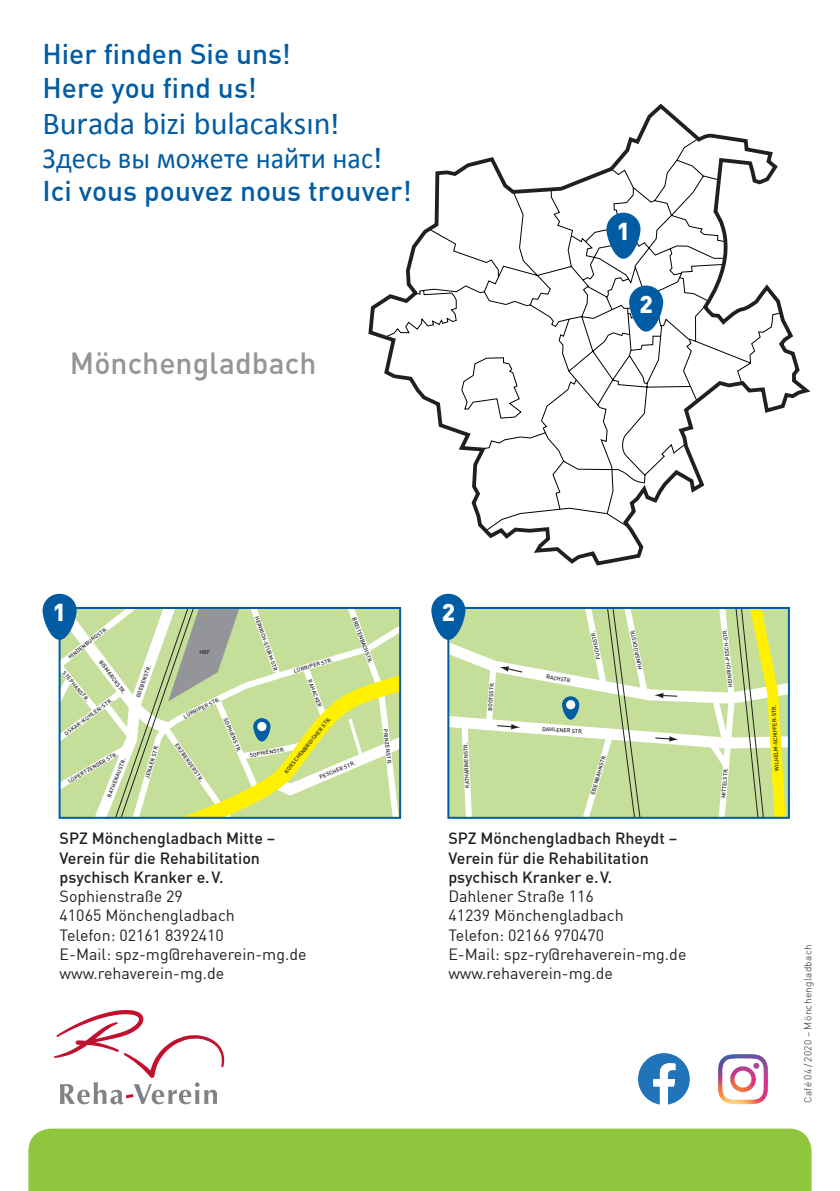
<style>
.page{position:relative;width:840px;height:1191px;background:#fff}
.page>*{position:absolute;margin:0;border:0;box-sizing:border-box;transform-origin:0 0}
.t1{font:32px "Calibri";color:#015ca3}
.t2{font:500 30px "DIN";color:#939598}
.t3{font:29.4px "Calibri";letter-spacing:.005em;color:#015ca3;scale:.95 1}
.t4{font:500 28px/33.6px "DIN";color:#015ca3}
.t5{font:900 24px "DIN";color:#fff}
.t6{font:16px/19.2px "DIN";color:#231f20}
.t7{font:500 16px/19.2px "DIN";color:#231f20}
.t8{font:300 10px "DIN";letter-spacing:.03em;color:#231f20}
.t9{font:500 5.6px "DIN";color:#231f20}
.t10{font:500 5.4px "DIN";color:#231f20}
.s1{font-family:"DIN";font-weight:500;font-size:28px}
</style>
<div class="page">
<div style="left:28px;top:1128px;width:783px;height:63px;background:#8fc63e"></div>
<svg style="left:62px;top:610px;width:336px;height:206px"></svg>
<svg style="left:253px;top:718px;width:17px;height:23px"></svg>
<div style="left:257px;top:722px;width:9px;height:9px;background:#fff;border-radius:50%"></div>
<div style="left:59px;top:607px;width:342px;height:212px;border:2px solid #015ca3"></div>
<svg style="left:450px;top:637px;width:8px;height:117px"></svg>
<svg style="left:458px;top:610px;width:24px;height:206px"></svg>
<svg style="left:482px;top:610px;width:304px;height:206px;background:#cde1a1"></svg>
<svg style="left:561px;top:696px;width:18px;height:23px"></svg>
<svg style="left:565px;top:700px;width:10px;height:9px"></svg>
<div style="left:447px;top:607px;width:342px;height:212px;border:2px solid #015ca3"></div>
<svg style="left:368px;top:104px;width:442px;height:461px"></svg>
<div style="left:43px;top:594px;width:34px;height:46px;background:#015ca3;border-radius:17px"></div>
<div style="left:431px;top:594px;width:34px;height:46px;background:#015ca3;border-radius:17px"></div>
<svg style="left:54px;top:1010px;width:170px;height:94px"></svg>
<svg style="left:628px;top:285px;width:34px;height:47px"></svg>
<div style="left:606px;top:213px;width:34px;height:46px;background:#015ca3;border-radius:17px"></div>
<svg style="left:638px;top:1053px;width:51px;height:51px"></svg>
<img style="left:718px;top:1054px;width:51px;height:51px">
<h3 class="t4" style="left:43px;top:37px;width:250px">Hier finden Sie uns!<br>Here you find us!</h3>
<h1 class="t1" style="left:43px;top:103px;width:298px">Burada bizi bulacaksın<span class="s1">!</span></h1>
<h3 class="t3" style="left:43px;top:140px;width:358px">Здесь вы можете найти нас<span class="s1">!</span></h3>
<h3 class="t4" style="left:43px;top:173px;width:370px">Ici vous pouvez nous trouver!</h3>
<h2 class="t2" style="left:70px;top:343px;width:248px">Mönchengladbach</h2>
<h3 class="t5" style="left:616px;top:215px;width:15px">1</h3>
<h3 class="t5" style="left:639px;top:288px;width:15px">2</h3>
<h3 class="t5" style="left:53px;top:596px;width:15px">1</h3>
<h3 class="t5" style="left:441px;top:596px;width:15px">2</h3>
<p class="t10" style="left:259px;top:615px;width:61px;rotate:70deg">HEINRICH-STURM-STR.</p>
<p class="t9" style="left:357px;top:616px;width:50px;rotate:70deg">BREITENBACHSTR.</p>
<p class="t9" style="left:67px;top:654px;width:50px;rotate:-38deg">HINDENBURGSTR.</p>
<p class="t9" style="left:595px;top:660px;width:30px;rotate:-102deg">FUCHSSTR.</p>
<p class="t9" style="left:547px;top:673px;width:26px;rotate:10deg">BACHSTR</p>
<p class="t9" style="left:199px;top:648px;width:12px">HBF</p>
<p class="t9" style="left:293px;top:668px;width:42px;rotate:-17deg">LÜRRIPER STR.</p>
<p class="t10" style="left:103px;top:658px;width:42px;rotate:54deg">BISMARCKSTR.</p>
<p class="t9" style="left:134px;top:696px;width:36px;rotate:-71deg">GOEBENSTR.</p>
<p class="t9" style="left:66px;top:669px;width:39px;rotate:50deg">STEPHANSTR.</p>
<p class="t9" style="left:313px;top:678px;width:31px;rotate:70deg">RAHACKER</p>
<p class="t9" style="left:486px;top:710px;width:30px;rotate:-86deg">BOOTSSTR.</p>
<p class="t9" style="left:182px;top:713px;width:42px;rotate:-27deg">LÜRRIPER STR.</p>
<p class="t10" style="left:63px;top:731px;width:60px;rotate:-37deg">OSKAR-KÜHLEN-STR.</p>
<p class="t9" style="left:282px;top:770px;width:72px;rotate:-51deg">KORSCHENBROICHER STR.</p>
<p class="t9" style="left:228px;top:717px;width:38px;rotate:67deg">SOPHIENSTR.</p>
<p class="t9" style="left:542px;top:725px;width:42px;rotate:4deg">DAHLENER STR.</p>
<p class="t10" style="left:388px;top:728px;width:38px;rotate:83deg">PRINZENSTR.</p>
<p class="t10" style="left:463px;top:788px;width:46px;rotate:-92deg">KATHARINENSTR.</p>
<p class="t9" style="left:179px;top:742px;width:46px;rotate:55deg">ERZBERGERSTR.</p>
<p class="t10" style="left:144px;top:777px;width:36px;rotate:-74deg">JENAER STR.</p>
<p class="t10" style="left:249px;top:752px;width:38px;rotate:-10deg">SOPHIENSTR.</p>
<p class="t9" style="left:67px;top:778px;width:58px;rotate:-30deg">LÜPERTZENDER STR.</p>
<p class="t10" style="left:589px;top:794px;width:43px;rotate:-74deg">EISENBAHNSTR.</p>
<p class="t10" style="left:106px;top:796px;width:43px;rotate:-69deg">RATHENAUSTR.</p>
<p class="t9" style="left:318px;top:773px;width:40px;rotate:-22deg">PESCHER STR.</p>
<p class="t9" style="left:636px;top:670px;width:42px;rotate:-102deg">HUNSRÜCKSTR.</p>
<p class="t9" style="left:726px;top:687px;width:60px;rotate:-96deg">HEINRICH-PESCH-STR.</p>
<p class="t9" style="left:719px;top:797px;width:32px;rotate:-85deg">MITTELSTR.</p>
<h3 class="t7" style="left:60px;top:828px;width:217px">SPZ Mönchengladbach Mitte –<br>Verein für die Rehabilitation psychisch Kranker e.V.</h3>
<h3 class="t6" style="left:60px;top:886px;width:248px">Sophienstraße 29<br>41065 Mönchengladbach<br>Telefon: 02161 8392410<br>E-Mail: spz-mg@rehaverein-mg.de www.rehaverein-mg.de</h3>
<h3 class="t7" style="left:448px;top:828px;width:230px">SPZ Mönchengladbach Rheydt –<br>Verein für die Rehabilitation psychisch Kranker e.V.</h3>
<h3 class="t6" style="left:448px;top:886px;width:239px">Dahlener Straße 116<br>41239 Mönchengladbach<br>Telefon: 02166 970470<br>E-Mail: spz-ry@rehaverein-mg.de www.rehaverein-mg.de</h3>
<p class="t10" style="left:773px;top:771px;width:67px;rotate:-93deg">WILHELM-SCHIFFER-STR.</p>
<h3 class="t8" style="left:801px;top:1103px;width:160px;rotate:-90deg">Café 04 / 2020 – Mönchengladbach</h3>
</div>
